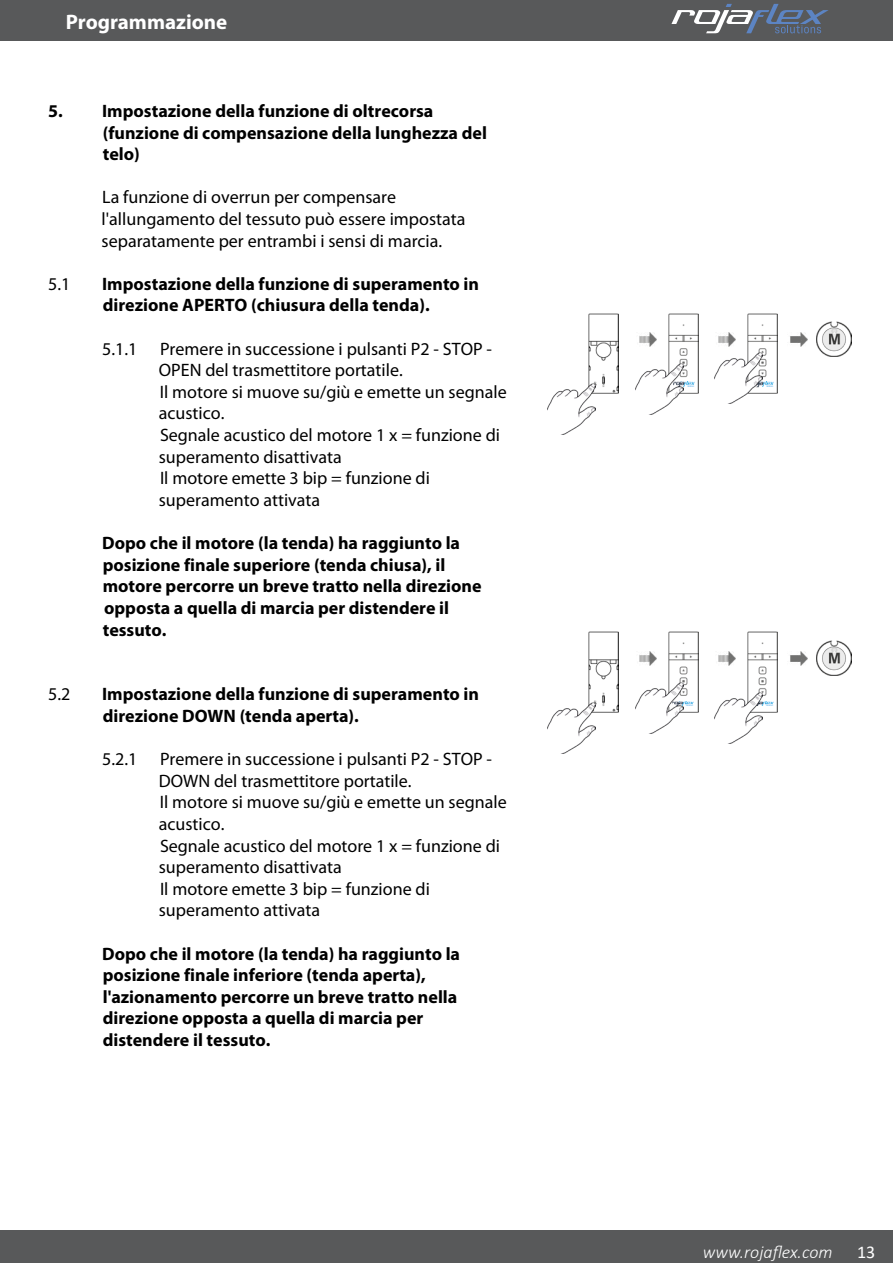
<style>
.page{position:relative;width:893px;height:1263px;background:#fff}
.page>*{position:absolute;margin:0;border:0;box-sizing:border-box;transform-origin:0 0}
.t1{font:700 21px "Myriad Pro";color:#fff}
.t2{font:18px/21.6px "Myriad Pro";color:#000}
.t3{font:700 18px/21.6px "Myriad Pro";color:#000}
.t4{font:italic 300 18px "Calibri";color:#fff}
.t5{font:18px "Calibri";color:#fff}
</style>
<div class="page">
<div style="left:0;top:0;width:893px;height:41px;background:#58595a"></div>
<div style="left:0;top:1230px;width:893px;height:33px;background:#58595a"></div>
<svg style="left:671px;top:4px;width:158px;height:29px"></svg>
<img style="left:588px;top:313px;width:31px;height:80px">
<img style="left:548px;top:384px;width:48px;height:50px">
<img style="left:817px;top:322px;width:34px;height:35px">
<img style="left:639px;top:332px;width:18px;height:15px">
<img style="left:790px;top:332px;width:18px;height:15px">
<img style="left:747px;top:313px;width:31px;height:80px">
<img style="left:718px;top:332px;width:18px;height:15px">
<svg style="left:762px;top:380px;width:13px;height:7px"></svg>
<img style="left:762px;top:382px;width:12px;height:4px">
<img style="left:714px;top:352px;width:48px;height:51px">
<img style="left:668px;top:313px;width:31px;height:80px">
<svg style="left:683px;top:380px;width:13px;height:7px"></svg>
<img style="left:683px;top:382px;width:12px;height:4px">
<img style="left:635px;top:364px;width:48px;height:51px">
<img style="left:588px;top:632px;width:31px;height:80px">
<img style="left:548px;top:702px;width:48px;height:51px">
<img style="left:668px;top:632px;width:31px;height:80px">
<img style="left:817px;top:641px;width:34px;height:34px">
<img style="left:639px;top:651px;width:18px;height:14px">
<img style="left:790px;top:651px;width:18px;height:14px">
<img style="left:747px;top:632px;width:31px;height:80px">
<img style="left:718px;top:651px;width:18px;height:14px">
<svg style="left:683px;top:700px;width:12px;height:7px"></svg>
<img style="left:683px;top:701px;width:10px;height:5px">
<svg style="left:762px;top:700px;width:13px;height:7px"></svg>
<img style="left:762px;top:701px;width:11px;height:5px">
<img style="left:714px;top:692px;width:48px;height:51px">
<img style="left:635px;top:683px;width:48px;height:50px">
<p class="t1" style="left:66px;top:10px;width:163px">Programmazione</p>
<p class="t3" style="left:103px;top:100px;width:386px;text-indent:-55px">5. Impostazione della funzione di oltrecorsa (funzione di compensazione della lunghezza del telo)</p>
<p class="t2" style="left:102px;top:187px;width:365px">La funzione di overrun per compensare l'allungamento del tessuto può essere impostata separatamente per entrambi i sensi di marcia.</p>
<p class="t2" style="left:48px;top:273px;width:24px">5.1</p>
<p class="t3" style="left:102px;top:273px;width:378px">Impostazione della funzione di superamento in direzione APERTO (chiusura della tenda).</p>
<p class="t2" style="left:102px;top:338px;width:37px">5.1.1</p>
<p class="t2" style="left:159px;top:338px;width:349px">Premere in successione i pulsanti P2 - STOP -<br>OPEN del trasmettitore portatile.<br>Il motore si muove su/giù e emette un segnale acustico.<br>Segnale acustico del motore 1 x = funzione di superamento disattivata<br>Il motore emette 3 bip = funzione di superamento attivata</p>
<p class="t3" style="left:102px;top:532px;width:381px">Dopo che il motore (la tenda) ha raggiunto la posizione finale superiore (tenda chiusa), il motore percorre un breve tratto nella direzione opposta a quella di marcia per distendere il tessuto.</p>
<p class="t2" style="left:48px;top:684px;width:24px">5.2</p>
<p class="t3" style="left:102px;top:684px;width:378px">Impostazione della funzione di superamento in direzione DOWN (tenda aperta).</p>
<p class="t2" style="left:102px;top:749px;width:37px">5.2.1</p>
<p class="t2" style="left:159px;top:749px;width:349px">Premere in successione i pulsanti P2 - STOP -<br>DOWN del trasmettitore portatile.<br>Il motore si muove su/giù e emette un segnale acustico.<br>Segnale acustico del motore 1 x = funzione di superamento disattivata<br>Il motore emette 3 bip = funzione di superamento attivata</p>
<p class="t3" style="left:102px;top:943px;width:359px">Dopo che il motore (la tenda) ha raggiunto la posizione finale inferiore (tenda aperta), l'azionamento percorre un breve tratto nella direzione opposta a quella di marcia per distendere il tessuto.</p>
<p class="t4" style="left:703px;top:1241px;width:131px">www.rojaflex.com</p>
<p class="t5" style="left:857px;top:1239px;width:20px">13</p>
</div>
